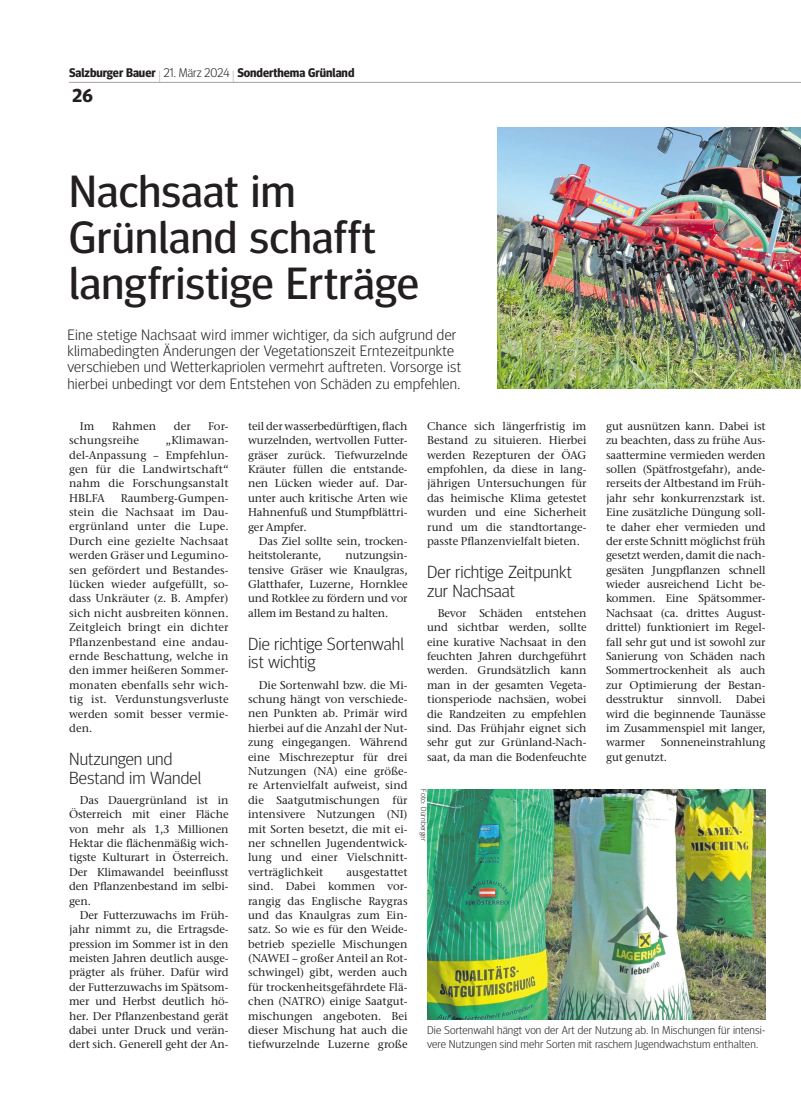
<style>
.page{position:relative;width:801px;height:1117px;background:#fff}
.page>*{position:absolute;margin:0;border:0;box-sizing:border-box;transform-origin:0 0}
.t1{font:45px/46.2px "Meta Head OT";letter-spacing:.01em;color:#231f20;scale:1.05 1}
.t2{font:700 18.75px "Meta Head OT";color:#231f20}
.t3{font:300 17.5px/18.8px "Meta Head OT";color:#231f20;scale:1.05 1}
.t4{font:300 15px/16.2px "Meta Head OT";letter-spacing:.02em;color:#231f20;scale:1.05 1}
.t5{font:700 12.5px "Meta Head OT";color:#231f20}
.t6{font:500 11.25px/14.4px "Stone Serif ITC Pro";letter-spacing:-.01em;color:#231f20;text-align:justify}
.t7{font:300 11.25px/14.4px "Meta Head OT";letter-spacing:.01em;color:#231f20;scale:1.05 1}
.t8{font:500 11.25px "Stone Serif ITC Pro";letter-spacing:.01em;color:#231f20}
.t9{font:300 7.5px "Meta Head OT";letter-spacing:.03em;color:#231f20;scale:1.05 1}
.s1{font-weight:300;color:#b5a9a5}
.s2{font-weight:300}
</style>
<div class="page">
<hr style="left:69px;top:82px;width:732px;height:1px;background:#b5a9a5">
<img style="left:497px;top:128px;width:304px;height:260px">
<img style="left:427px;top:789px;width:338px;height:230px">
<p class="t5" style="left:69px;top:65px;width:287px">Salzburger Bauer <span class="s1">|</span> <span class="s2">21. März 2024</span> <span class="s1">|</span> Sonderthema Grünland</p>
<h2 class="t2" style="left:73px;top:84px;width:22px">26</h2>
<h1 class="t1" style="left:69px;top:168px;width:334px">Nachsaat im<br>Grünland schafft langfristige Erträge</h1>
<p class="t4" style="left:67px;top:326px;width:376px">Eine stetige Nachsaat wird immer wichtiger, da sich aufgrund der klimabedingten Änderungen der Vegetationszeit Erntezeitpunkte verschieben und Wetterkapriolen vermehrt auftreten. Vorsorge ist hierbei unbedingt vor dem Entstehen von Schäden zu empfehlen.</p>
<p class="t6" style="left:80px;top:418px;width:16px">Im</p>
<p class="t6" style="left:112px;top:418px;width:46px">Rahmen</p>
<p class="t6" style="left:174px;top:418px;width:18px">der</p>
<p class="t6" style="left:208px;top:418px;width:22px">For-</p>
<p class="t8" style="left:69px;top:433px;width:72px">schungsreihe</p>
<p class="t6" style="left:69px;top:433px;width:161px;text-indent:97px">„Klimawan&shy;del-Anpassung – Empfehlun&shy;gen für die Landwirtschaft“ nahm die Forschungsanstalt HBLFA</p>
<p class="t6" style="left:69px;top:490px;width:161px;text-indent:52px">Raumberg-Gumpen&shy;stein die Nachsaat im Dau&shy;ergrünland unter die Lupe.<br>Durch eine gezielte Nachsaat werden Gräser und Legumino&shy;sen gefördert und Bestandes&shy;lücken wieder aufgefüllt, so&shy;dass Unkräuter (z. B. Ampfer) sich nicht ausbreiten können.<br>Zeitgleich bringt ein dichter Pflanzenbestand eine andau&shy;ernde Beschattung, welche in den immer heißeren Sommer&shy;monaten ebenfalls sehr wich&shy;tig ist. Verdunstungsverluste werden somit besser vermie&shy;den.</p>
<h3 class="t3" style="left:69px;top:748px;width:127px">Nutzungen und<br>Bestand im Wandel</h3>
<p class="t6" style="left:69px;top:792px;width:161px;text-indent:11px">Das Dauergrünland ist in Österreich mit einer Fläche von mehr als 1,3 Millionen Hektar die flächenmäßig wich&shy;tigste Kulturart in Österreich.<br>Der Klimawandel beeinflusst den Pflanzenbestand im selbi&shy;gen.</p>
<p class="t6" style="left:69px;top:907px;width:161px;text-indent:11px">Der Futterzuwachs im Früh&shy;jahr nimmt zu, die Ertragsde&shy;pression im Sommer ist in den meisten Jahren deutlich ausge&shy;prägter als früher. Dafür wird der Futterzuwachs im Spätsom&shy;mer und Herbst deutlich hö&shy;her. Der Pflanzenbestand gerät dabei unter Druck und verän&shy;dert sich. Generell geht der An-</p>
<p class="t6" style="left:248px;top:418px;width:161px">teil der wasserbedürftigen, flach wurzelnden, wertvollen Futter&shy;gräser zurück. Tiefwurzelnde Kräuter füllen die entstande&shy;nen Lücken wieder auf. Dar&shy;unter auch kritische Arten wie Hahnenfuß und Stumpfblättri&shy;ger Ampfer.</p>
<p class="t6" style="left:248px;top:533px;width:161px;text-indent:11px">Das Ziel sollte sein, trocken&shy;heitstolerante,</p>
<p class="t6" style="left:248px;top:548px;width:161px;text-indent:97px">nutzungsin&shy;tensive Gräser wie Knaulgras, Glatthafer, Luzerne, Hornklee und Rotklee zu fördern und vor allem im Bestand zu halten.</p>
<h3 class="t3" style="left:248px;top:633px;width:150px">Die richtige Sortenwahl ist wichtig</h3>
<p class="t6" style="left:248px;top:677px;width:161px;text-indent:11px">Die Sortenwahl bzw. die Mi&shy;schung hängt von verschiede&shy;nen Punkten ab. Primär wird hierbei auf die Anzahl der Nut&shy;zung eingegangen. Während eine Mischrezeptur für drei Nutzungen (NA) eine größe&shy;re Artenvielfalt aufweist, sind die Saatgutmischungen für intensivere Nutzungen (NI) mit Sorten besetzt, die mit ei&shy;ner schnellen Jugendentwick&shy;lung und einer Vielschnitt&shy;verträglichkeit</p>
<p class="t6" style="left:248px;top:864px;width:161px;text-indent:98px">ausgestattet sind. Dabei kommen vor&shy;rangig das Englische Raygras und das Knaulgras zum Ein&shy;satz. So wie es für den Weide&shy;betrieb spezielle Mischungen (NAWEI – großer Anteil an Rot&shy;schwingel) gibt, werden auch für trockenheitsgefährdete Flä&shy;chen (NATRO) einige Saatgut&shy;mischungen angeboten. Bei dieser Mischung hat auch die tiefwurzelnde Luzerne große</p>
<p class="t6" style="left:427px;top:418px;width:161px">Chance sich längerfristig im Bestand zu situieren. Hierbei werden Rezepturen der ÖAG empfohlen, da diese in lang&shy;jährigen Untersuchungen für das heimische Klima getestet wurden und eine Sicherheit rund um die standtortange&shy;passte Pflanzenvielfalt bieten.</p>
<h3 class="t3" style="left:427px;top:562px;width:139px">Der richtige Zeitpunkt zur Nachsaat</h3>
<p class="t6" style="left:427px;top:605px;width:161px;text-indent:11px">Bevor Schäden entstehen und sichtbar werden, sollte eine kurative Nachsaat in den feuchten Jahren durchgeführt werden. Grundsätzlich kann man in der gesamten Vegeta&shy;tionsperiode nachsäen, wobei die Randzeiten zu empfehlen sind. Das Frühjahr eignet sich sehr gut zur Grünland-Nach&shy;saat, da man die Bodenfeuchte</p>
<p class="t9" style="left:428px;top:789px;width:51px;rotate:90deg">Foto: Dürnberger</p>
<p class="t6" style="left:606px;top:418px;width:161px">gut ausnützen kann. Dabei ist zu beachten, dass zu frühe Aus&shy;saattermine vermieden werden sollen (Spätfrostgefahr), ande&shy;rerseits der Altbestand im Früh&shy;jahr sehr konkurrenzstark ist.<br>Eine zusätzliche Düngung soll&shy;te daher eher vermieden und der erste Schnitt möglichst früh gesetzt werden, damit die nach&shy;gesäten Jungpflanzen schnell wieder ausreichend Licht be&shy;kommen. Eine Spätsommer-Nachsaat (ca. drittes August&shy;drittel) funktioniert im Regel&shy;fall sehr gut und ist sowohl zur Sanierung von Schäden nach Sommertrockenheit als auch zur Optimierung der Bestan&shy;desstruktur sinnvoll. Dabei wird die beginnende Taunässe im Zusammenspiel mit langer, warmer</p>
<p class="t6" style="left:606px;top:735px;width:161px;text-indent:55px">Sonneneinstrahlung gut genutzt.</p>
<p class="t7" style="left:427px;top:1022px;width:324px">Die Sortenwahl hängt von der Art der Nutzung ab. In Mischungen für intensi&shy;vere Nutzungen sind mehr Sorten mit raschem Jugendwachstum enthalten.</p>
</div>
